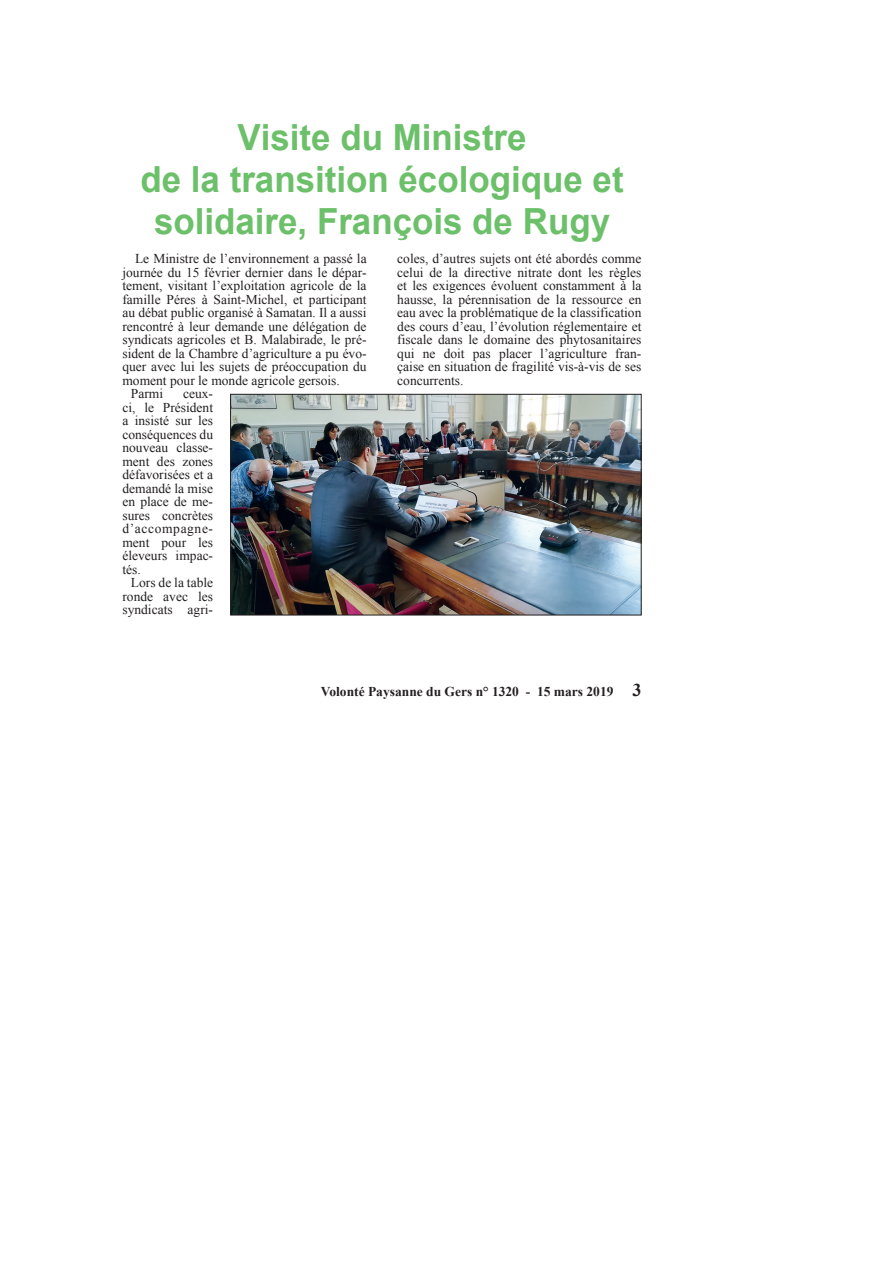
<style>
.page{position:relative;width:893px;height:1263px;background:#fff}
.page>*{position:absolute;margin:0;border:0;box-sizing:border-box;transform-origin:0 0}
.t1{font:700 36px/42px "Arial";color:#6bc069;text-align:center}
.t2{font:13.5px/13.5px "Times New Roman";color:#231f20;text-align:justify}
.t3{font:700 13.5px "Times New Roman";color:#231f20}
.s1{font-size:18px}
</style>
<div class="page">
<img style="left:232px;top:396px;width:408px;height:217px">
<div style="left:230px;top:394px;width:412px;height:221px;border:1px solid #231f20"></div>
<h1 class="t1" style="left:140px;top:118px;width:485px">Visite du Ministre<br>de la transition écologique et solidaire, François de Rugy</h1>
<p class="t2" style="left:135px;top:252px;width:233px">Le Ministre de l’environnement a passé la</p>
<p class="t2" style="left:122px;top:265px;width:246px">journée du 15 février dernier dans le dépar-</p>
<p class="t2" style="left:122px;top:279px;width:246px">tement, visitant l’exploitation agricole de la</p>
<p class="t2" style="left:122px;top:292px;width:246px">famille Péres à Saint-Michel, et participant</p>
<p class="t2" style="left:122px;top:306px;width:246px">au débat public organisé à Samatan. Il a aussi</p>
<p class="t2" style="left:122px;top:319px;width:246px">rencontré à leur demande une délégation de</p>
<p class="t2" style="left:122px;top:333px;width:246px">syndicats agricoles et B. Malabirade, le pré-</p>
<p class="t2" style="left:122px;top:346px;width:246px">sident de la Chambre d’agriculture a pu évo-</p>
<p class="t2" style="left:122px;top:360px;width:246px">quer avec lui les sujets de préoccupation du</p>
<p class="t2" style="left:122px;top:373px;width:219px">moment pour le monde agricole gersois.</p>
<p class="t2" style="left:131px;top:387px;width:34px">Parmi</p>
<p class="t2" style="left:122px;top:387px;width:92px;text-indent:61px">ceux&shy;ci, le Président a insisté sur les conséquences du nouveau classe&shy;ment des zones défavorisées et a demandé la mise en place de me&shy;sures concrètes d’accompagne&shy;ment pour les éleveurs impac&shy;tés.</p>
<p class="t2" style="left:122px;top:576px;width:92px;text-indent:9px">Lors de la table ronde avec les syndicats agri-</p>
<p class="t2" style="left:397px;top:252px;width:246px">coles, d’autres sujets ont été abordés comme celui de la directive nitrate dont les règles et les exigences évoluent constamment à la hausse, la pérennisation de la ressource en eau avec la problématique de la classification des cours d’eau, l’évolution réglementaire et fiscale dans le domaine des phytosanitaires qui ne doit pas placer l’agriculture fran&shy;çaise en situation de fragilité vis-à-vis de ses concurrents.</p>
<p class="t3" style="left:321px;top:682px;width:322px">Volonté Paysanne du Gers n° 1320 - 15 mars 2019 <span class="s1">3</span></p>
</div>
